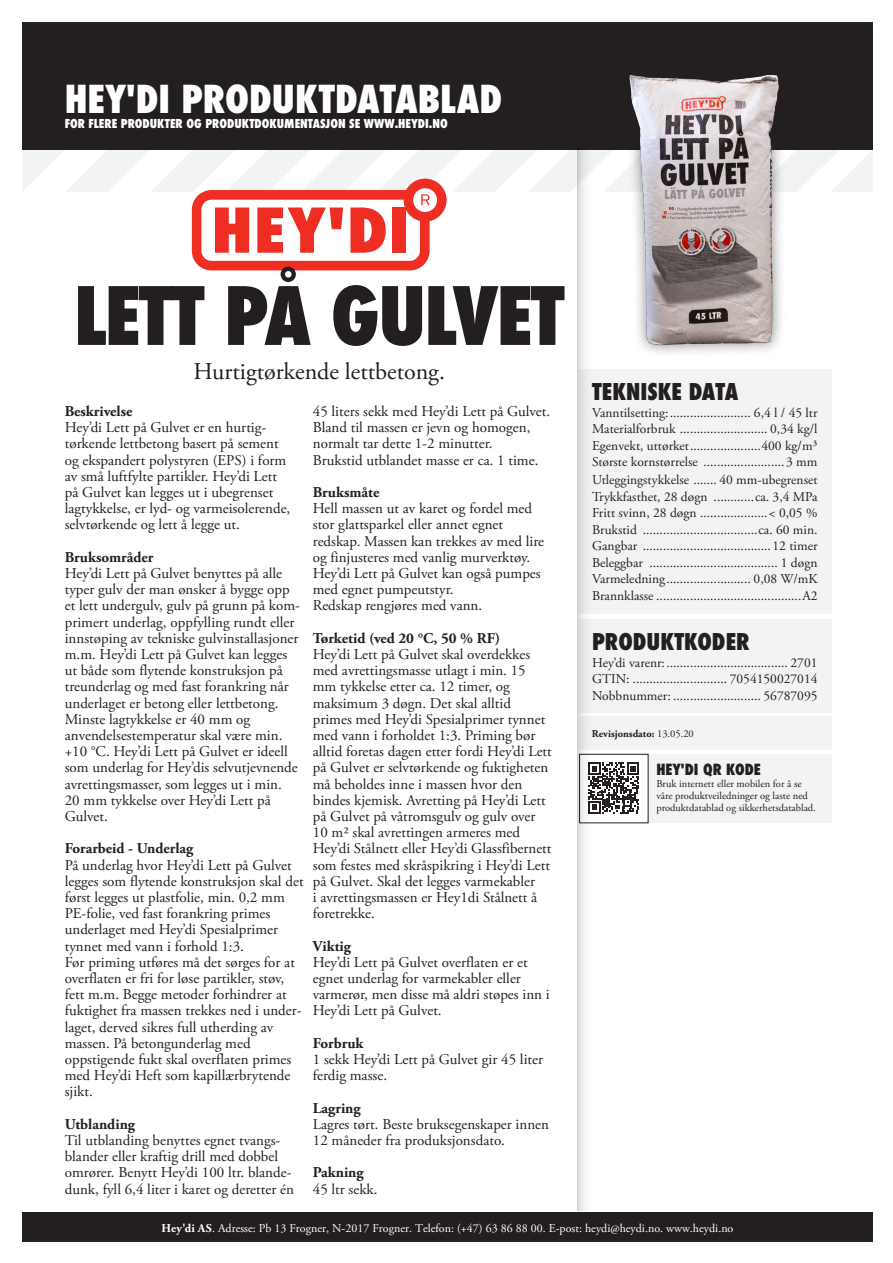
<style>
.page{position:relative;width:893px;height:1263px;background:#fff}
.page>*{position:absolute;margin:0;border:0;box-sizing:border-box;transform-origin:0 0}
.t1{font:800 condensed 78px "Futura";letter-spacing:-.025em;color:#231f20}
.t2{font:800 condensed 37.5px "Futura";color:#fff}
.t3{font:24px "Adobe Garamond Pro";color:#231f20}
.t4{font:800 condensed 22.5px "Futura";color:#231f20}
.t5{font:15px/16.2px "Adobe Garamond Pro";color:#231f20}
.t6{font:700 15px "Adobe Garamond Pro";color:#231f20}
.t7{font:800 condensed 15px "Futura";color:#231f20}
.t8{font:13.5px "Adobe Garamond Pro";color:#231f20}
.t9{font:12px "Adobe Garamond Pro";color:#fff}
.t10{font:800 condensed 12px "Futura";color:#fff}
.t11{font:10.5px/12px "Adobe Garamond Pro";color:#231f20}
.t12{font:700 10.5px "Adobe Garamond Pro";color:#231f20}
.s1{font-weight:400}
.s2{font-weight:700}
</style>
<div class="page">
<div style="left:579px;top:369px;width:253px;height:245px;background:#f2f3f4"></div>
<div style="left:579px;top:754px;width:69px;height:69px;border:1px solid #231f20"></div>
<div style="left:648px;top:754px;width:184px;height:69px;background:#f2f3f4"></div>
<svg style="left:599px;top:762px;width:40px;height:51px"></svg>
<div style="left:579px;top:619px;width:253px;height:93px;background:#f2f3f4"></div>
<div style="left:579px;top:716px;width:252px;height:34px;background:#f2f3f4"></div>
<div style="left:22px;top:22px;width:851px;height:127px;background:#231f20"></div>
<div style="left:22px;top:1212px;width:851px;height:30px;background:#231f20"></div>
<img style="left:629px;top:74px;width:153px;height:280px">
<svg style="left:578px;top:270px;width:21px;height:941px"></svg>
<svg style="left:22px;top:149px;width:851px;height:121px"></svg>
<p class="t2" style="left:65px;top:74px;width:439px">HEY'DI PRODUKTDATABLAD</p>
<p class="t10" style="left:65px;top:116px;width:385px">FOR FLERE PRODUKTER OG PRODUKTDOKUMENTASJON SE WWW.HEYDI.NO</p>
<p class="t1" style="left:74px;top:263px;width:492px">LETT PÅ GULVET</p>
<p class="t3" style="left:193px;top:357px;width:253px">Hurtigtørkende lettbetong.</p>
<p class="t6" style="left:65px;top:402px;width:69px">Beskrivelse</p>
<p class="t5" style="left:65px;top:420px;width:203px">Hey’di Lett på Gulvet er en hurtig-</p>
<p class="t5" style="left:65px;top:436px;width:227px">tørkende lettbetong basert på sement og ekspandert polystyren (EPS) i form av små luftfylte partikler. Hey’di Lett på Gulvet kan legges ut i ubegrenset lagtykkelse, er lyd- og varmeisolerende, selvtørkende og lett å legge ut.</p>
<p class="t6" style="left:65px;top:548px;width:90px">Bruksområder</p>
<p class="t5" style="left:65px;top:566px;width:237px">Hey’di Lett på Gulvet benyttes på alle typer gulv der man ønsker å bygge opp et lett undergulv, gulv på grunn på kom&shy;primert underlag, oppfylling rundt eller innstøping av tekniske gulvinstallasjoner m.m. Hey’di Lett på Gulvet kan legges ut både som flytende konstruksjon på treunderlag og med fast forankring når underlaget er betong eller lettbetong.</p>
<p class="t5" style="left:65px;top:711px;width:187px">Minste lagtykkelse er 40 mm og</p>
<p class="t5" style="left:65px;top:728px;width:235px">anvendelsestemperatur skal være min. +10 °C. Hey’di Lett på Gulvet er ideell som underlag for Hey’dis selvutjevnende avrettingsmasser, som legges ut i min.</p>
<p class="t5" style="left:65px;top:792px;width:208px">20 mm tykkelse over Hey’di Lett på<br>Gulvet.</p>
<p class="t6" style="left:65px;top:840px;width:130px">Forarbeid - Underlag</p>
<p class="t5" style="left:65px;top:857px;width:240px">På underlag hvor Hey’di Lett på Gulvet legges som flytende konstruksjon skal det først legges ut plastfolie, min. 0,2 mm PE-folie, ved fast forankring primes</p>
<p class="t5" style="left:65px;top:922px;width:215px">underlaget med Hey’di Spesialprimer tynnet med vann i forhold 1:3.</p>
<p class="t5" style="left:65px;top:954px;width:238px">Før priming utføres må det sørges for at overflaten er fri for løse partikler, støv, fett m.m. Begge metoder forhindrer at fuktighet fra massen trekkes ned i under&shy;laget, derved sikres full utherding av</p>
<p class="t5" style="left:65px;top:1035px;width:187px">massen. På betongunderlag med</p>
<p class="t5" style="left:65px;top:1052px;width:228px;text-align:justify">oppstigende fukt skal overflaten primes med Hey’di Heft som kapillærbrytende sjikt.</p>
<p class="t6" style="left:65px;top:1115px;width:72px">Utblanding</p>
<p class="t5" style="left:65px;top:1133px;width:231px">Til utblanding benyttes egnet tvangs&shy;blander eller kraftig drill med dobbel omrører. Benytt Hey’di 100 ltr. blande&shy;dunk, fyll 6,4 liter i karet og deretter én</p>
<p class="t5" style="left:313px;top:404px;width:239px">45 liters sekk med Hey’di Lett på Gulvet.<br>Bland til massen er jevn og homogen, normalt tar dette 1-2 minutter.</p>
<p class="t5" style="left:313px;top:452px;width:227px">Brukstid utblandet masse er ca. 1 time.</p>
<p class="t6" style="left:313px;top:483px;width:68px">Bruksmåte</p>
<p class="t5" style="left:313px;top:501px;width:233px">Hell massen ut av karet og fordel med stor glattsparkel eller annet egnet redskap. Massen kan trekkes av med lire og finjusteres med vanlig murverktøy.<br>Hey’di Lett på Gulvet kan også pumpes med egnet pumpeutstyr.</p>
<p class="t5" style="left:313px;top:598px;width:171px">Redskap rengjøres med vann.</p>
<p class="t6" style="left:313px;top:629px;width:189px">Tørketid (ved 20 °C, 50 % RF)</p>
<p class="t5" style="left:313px;top:647px;width:219px">Hey’di Lett på Gulvet skal overdekkes med avrettingsmasse utlagt i min. 15 mm tykkelse etter ca. 12 timer, og</p>
<p class="t5" style="left:313px;top:695px;width:240px">maksimum 3 døgn. Det skal alltid primes med Hey’di Spesialprimer tynnet med vann i forholdet 1:3. Priming bør alltid foretas dagen etter fordi Hey’di Lett på Gulvet er selvtørkende og fuktigheten må beholdes inne i massen hvor den bindes kjemisk. Avretting på Hey’di Lett på Gulvet på våtromsgulv og gulv over 10 m2 skal avrettingen armeres med Hey’di Stålnett eller Hey’di Glassfibernett som festes med skråspikring i Hey’di Lett på Gulvet. Skal det legges varmekabler<br>i avrettingsmassen er Hey1di Stålnett å foretrekke.</p>
<p class="t6" style="left:313px;top:937px;width:40px">Viktig</p>
<p class="t5" style="left:313px;top:954px;width:238px">Hey’di Lett på Gulvet overflaten er et egnet underlag for varmekabler eller varmerør, men disse må aldri støpes inn i Hey’di Lett på Gulvet.</p>
<p class="t6" style="left:313px;top:1034px;width:52px">Forbruk</p>
<p class="t5" style="left:313px;top:1052px;width:232px">1 sekk Hey’di Lett på Gulvet gir 45 liter ferdig masse.</p>
<p class="t6" style="left:313px;top:1099px;width:49px">Lagring</p>
<p class="t5" style="left:313px;top:1116px;width:238px">Lagres tørt. Beste bruksegenskaper innen</p>
<p class="t5" style="left:313px;top:1133px;width:193px">12 måneder fra produksjonsdato.</p>
<p class="t6" style="left:313px;top:1164px;width:52px">Pakning</p>
<p class="t5" style="left:313px;top:1181px;width:66px">45 ltr sekk.</p>
<p class="t4" style="left:592px;top:376px;width:148px">TEKNISKE DATA</p>
<p class="t8" style="left:592px;top:404px;width:227px">Vanntilsetting:........................ 6,4 l / 45 ltr</p>
<p class="t8" style="left:592px;top:421px;width:227px">Materialforbruk .......................... 0,34 kg/l</p>
<p class="t8" style="left:592px;top:437px;width:227px">Egenvekt, uttørket.....................400 kg/m³</p>
<p class="t8" style="left:592px;top:454px;width:227px">Største kornstørrelse ........................3 mm</p>
<p class="t8" style="left:592px;top:472px;width:227px">Utleggingstykkelse ....... 40 mm-ubegrenset</p>
<p class="t8" style="left:592px;top:488px;width:227px">Trykkfasthet, 28 døgn ............ca. 3,4 MPa</p>
<p class="t8" style="left:592px;top:505px;width:227px">Fritt svinn, 28 døgn ....................&lt; 0,05 %</p>
<p class="t8" style="left:592px;top:521px;width:227px">Brukstid ..................................ca. 60 min.</p>
<p class="t8" style="left:592px;top:538px;width:227px">Gangbar ......................................12 timer</p>
<p class="t8" style="left:592px;top:554px;width:227px">Beleggbar ...................................... 1 døgn</p>
<p class="t8" style="left:592px;top:571px;width:227px">Varmeledning......................... 0,08 W/mK</p>
<p class="t8" style="left:592px;top:587px;width:227px">Brannklasse ...........................................A2</p>
<p class="t4" style="left:592px;top:626px;width:159px">PRODUKTKODER</p>
<p class="t8" style="left:592px;top:654px;width:227px">Hey’di varenr:.................................... 2701</p>
<p class="t8" style="left:592px;top:671px;width:227px">GTIN: ............................ 7054150027014</p>
<p class="t8" style="left:592px;top:687px;width:227px">Nobbnummer: .......................... 56787095</p>
<p class="t12" style="left:592px;top:727px;width:103px">Revisjonsdato: <span class="s1">13.05.20</span></p>
<p class="t7" style="left:656px;top:759px;width:106px">HEY'DI QR KODE</p>
<p class="t11" style="left:656px;top:778px;width:161px">Bruk internett eller mobilen for å se våre produktveiledninger og laste ned produktdatablad og sikkerhetsdatablad.</p>
<p class="t9" style="left:162px;top:1221px;width:573px"><span class="s2">Hey'di AS</span>. Adresse: Pb 13 Frogner, N-2017 Frogner. Telefon: (+47) 63 86 88 00. E-post: heydi@heydi.no. www.heydi.no</p>
</div>
